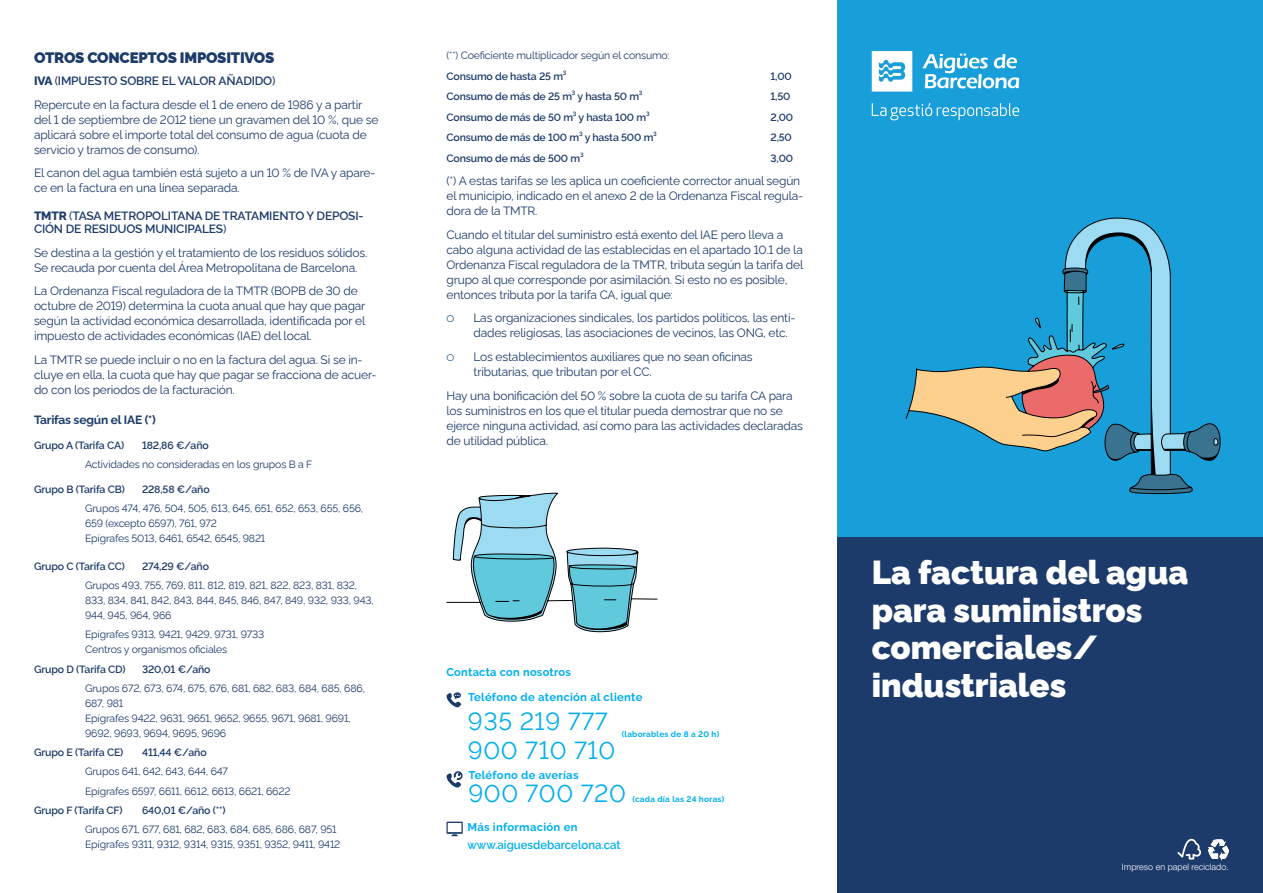
<style>
.page{position:relative;width:1263px;height:893px;background:#fff}
.page>*{position:absolute;margin:0;border:0;box-sizing:border-box;transform-origin:0 0}
.t1{font:900 33px/37.5px "Raleway AB";color:#fff}
.t2{font:24.6px/29.5px "Raleway AB";letter-spacing:.025em;color:#00aeef}
.t3{font:900 15px "Raleway AB";letter-spacing:-.015em;color:#1c3b6a}
.t4{font:12px/15px "Raleway AB";letter-spacing:-.015em;color:#1c3b6a}
.t5{font:600 12px/13.5px "Raleway AB";letter-spacing:-.015em;color:#1c3b6a}
.t6{font:600 12px "Raleway AB";color:#00aeef;scale:.95 1}
.t7{font:700 12px "Raleway AB";letter-spacing:-.015em;color:#1c3b6a}
.t8{font:700 11.25px "Raleway AB";letter-spacing:.025em;color:#00aeef}
.t9{font:10.5px/15px "Raleway AB";letter-spacing:-.015em;color:#1c3b6a}
.t10{font:600 10.5px "Raleway AB";letter-spacing:-.015em;color:#1c3b6a}
.t11{font:300 9px "Helvetica Neue LT Pro";color:#fff}
.t12{font:9px "Apex New";color:#01427c}
.t13{font:700 8.25px "Raleway AB";letter-spacing:.025em;color:#00aeef}
.t14{font:600 6.15px "Raleway AB";color:#1c3b6a}
.s1{font-weight:800}
.s2{font-weight:500}
.s3{font-weight:600}
</style>
<div class="page">
<div style="left:838px;top:0;width:425px;height:893px;background:#189ed9"></div>
<div style="left:838px;top:537px;width:425px;height:356px;background:#1c3b6a"></div>
<svg style="left:872px;top:51px;width:40px;height:41px"></svg>
<svg style="left:922px;top:54px;width:97px;height:34px"></svg>
<svg style="left:872px;top:103px;width:147px;height:17px"></svg>
<svg style="left:1177px;top:839px;width:24px;height:20px"></svg>
<svg style="left:1208px;top:839px;width:21px;height:21px"></svg>
<svg style="left:909px;top:217px;width:311px;height:277px"></svg>
<svg style="left:446px;top:492px;width:212px;height:140px"></svg>
<svg style="left:446px;top:822px;width:17px;height:14px"></svg>
<svg style="left:446px;top:771px;width:17px;height:16px"></svg>
<svg style="left:446px;top:692px;width:15px;height:15px"></svg>
<p class="t3" style="left:34px;top:46px;width:242px">OTROS CONCEPTOS IMPOSITIVOS</p>
<p class="t4" style="left:34px;top:68px;width:330px;line-height:23.5px"><span class="s1">IVA</span> <span class="s2">(</span><span class="s3">IMPUESTO SOBRE EL VALOR AÑADIDO</span><span class="s2">)<br></span>Repercute en la factura desde el 1 de enero de 1986 y a partir</p>
<p class="t4" style="left:34px;top:111px;width:346px">del 1 de septiembre de 2012 tiene un gravamen del 10 %, que se aplicará sobre el importe total del consumo de agua (cuota de servicio y tramos de consumo).</p>
<p class="t4" style="left:34px;top:164px;width:343px">El canon del agua también está sujeto a un 10 % de IVA y apare&shy;ce en la factura en una línea separada.</p>
<p class="t5" style="left:34px;top:207px;width:331px"><span class="s1">TMTR</span> <span class="s2">(</span>TASA METROPOLITANA DE TRATAMIENTO Y DEPOSI-<br>CIÓN DE RESIDUOS MUNICIPALES<span class="s2">)</span></p>
<p class="t4" style="left:34px;top:244px;width:335px">Se destina a la gestión y el tratamiento de los residuos sólidos.<br>Se recauda por cuenta del Área Metropolitana de Barcelona.</p>
<p class="t4" style="left:34px;top:282px;width:333px">La Ordenanza Fiscal reguladora de la TMTR (BOPB de 30 de octubre de 2019) determina la cuota anual que hay que pagar según la actividad económica desarrollada, identificada por el impuesto de actividades económicas (IAE) del local.</p>
<p class="t4" style="left:34px;top:351px;width:344px">La TMTR se puede incluir o no en la factura del agua. Si se in&shy;cluye en ella, la cuota que hay que pagar se fracciona de acuer&shy;do con los periodos de la facturación.</p>
<p class="t7" style="left:34px;top:411px;width:123px">Tarifas según el IAE (*)</p>
<p class="t10" style="left:34px;top:437px;width:92px">Grupo A (Tarifa CA)</p>
<p class="t10" style="left:142px;top:437px;width:68px">182,86 €/año</p>
<p class="t9" style="left:85px;top:456px;width:229px">Actividades no consideradas en los grupos B a F</p>
<p class="t10" style="left:34px;top:481px;width:92px">Grupo B (Tarifa CB)</p>
<p class="t10" style="left:142px;top:481px;width:69px">228,58 €/año</p>
<p class="t9" style="left:85px;top:500px;width:280px">Grupos 474, 476, 504, 505, 613, 645, 651, 652, 653, 655, 656,<br>659 (excepto 6597), 761, 972<br>Epígrafes 5013, 6461, 6542, 6545, 9821</p>
<p class="t10" style="left:34px;top:558px;width:92px">Grupo C (Tarifa CC)</p>
<p class="t10" style="left:142px;top:558px;width:68px">274,29 €/año</p>
<p class="t9" style="left:85px;top:577px;width:290px">Grupos 493, 755, 769, 811, 812, 819, 821, 822, 823, 831, 832,<br>833, 834, 841, 842, 843, 844, 845, 846, 847, 849, 932, 933, 943,<br>944, 945, 964, 966</p>
<p class="t9" style="left:85px;top:626px;width:181px">Epígrafes 9313, 9421, 9429, 9731, 9733<br>Centros y organismos oficiales</p>
<p class="t10" style="left:34px;top:661px;width:93px">Grupo D (Tarifa CD)</p>
<p class="t10" style="left:142px;top:661px;width:70px">320,01 €/año</p>
<p class="t9" style="left:85px;top:680px;width:281px">Grupos 672, 673, 674, 675, 676, 681, 682, 683, 684, 685, 686, 687, 981<br>Epígrafes 9422, 9631, 9651, 9652, 9655, 9671, 9681, 9691, 9692, 9693, 9694, 9695, 9696</p>
<p class="t10" style="left:34px;top:744px;width:91px">Grupo E (Tarifa CE)</p>
<p class="t10" style="left:142px;top:744px;width:66px">411,44 €/año</p>
<p class="t9" style="left:85px;top:761px;width:207px;line-height:19.2px">Grupos 641, 642, 643, 644, 647<br>Epígrafes 6597, 6611, 6612, 6613, 6621, 6622</p>
<p class="t10" style="left:34px;top:802px;width:90px">Grupo F (Tarifa CF)</p>
<p class="t10" style="left:142px;top:802px;width:85px">640,01 €/año (**)</p>
<p class="t9" style="left:85px;top:821px;width:257px">Grupos 671, 677, 681, 682, 683, 684, 685, 686, 687, 951<br>Epígrafes 9311, 9312, 9314, 9315, 9351, 9352, 9411, 9412</p>
<p class="t9" style="left:446px;top:47px;width:225px">(**) Coeficiente multiplicador según el consumo:</p>
<p class="t10" style="left:446px;top:68px;width:118px">Consumo de hasta 25 m</p>
<p class="t14" style="left:563px;top:68px;width:5px">3</p>
<p class="t10" style="left:770px;top:68px;width:23px">1,00</p>
<p class="t10" style="left:446px;top:89px;width:127px">Consumo de más de 25 m</p>
<p class="t14" style="left:572px;top:88px;width:5px">3</p>
<p class="t10" style="left:578px;top:89px;width:63px">y hasta 50 m</p>
<p class="t14" style="left:639px;top:88px;width:5px">3</p>
<p class="t10" style="left:770px;top:89px;width:21px">1,50</p>
<p class="t10" style="left:446px;top:109px;width:128px">Consumo de más de 50 m</p>
<p class="t14" style="left:573px;top:109px;width:5px">3</p>
<p class="t10" style="left:579px;top:109px;width:69px">y hasta 100 m</p>
<p class="t14" style="left:646px;top:109px;width:5px">3</p>
<p class="t10" style="left:770px;top:109px;width:24px">2,00</p>
<p class="t10" style="left:446px;top:130px;width:134px">Consumo de más de 100 m</p>
<p class="t14" style="left:579px;top:129px;width:5px">3</p>
<p class="t10" style="left:585px;top:130px;width:70px">y hasta 500 m</p>
<p class="t14" style="left:653px;top:129px;width:5px">3</p>
<p class="t10" style="left:770px;top:130px;width:23px">2,50</p>
<p class="t10" style="left:446px;top:150px;width:135px">Consumo de más de 500 m</p>
<p class="t14" style="left:580px;top:150px;width:5px">3</p>
<p class="t10" style="left:770px;top:150px;width:24px">3,00</p>
<p class="t4" style="left:446px;top:172px;width:358px">(*) A estas tarifas se les aplica un coeficiente corrector anual según el municipio, indicado en el anexo 2 de la Ordenanza Fiscal regula&shy;dora de la TMTR.</p>
<p class="t4" style="left:446px;top:226px;width:358px">Cuando el titular del suministro está exento del IAE pero lleva a cabo alguna actividad de las establecidas en el apartado 10.1 de la Ordenanza Fiscal reguladora de la TMTR, tributa según la tarifa del grupo al que corresponde por asimilación. Si esto no es posible, entonces tributa por la tarifa CA, igual que:</p>
<p class="t12" style="left:446px;top:313px;width:9px">Ѕ</p>
<p class="t4" style="left:473px;top:309px;width:324px">Las organizaciones sindicales, los partidos políticos, las enti&shy;dades religiosas, las asociaciones de vecinos, las ONG, etc.</p>
<p class="t12" style="left:446px;top:352px;width:9px">Ѕ</p>
<p class="t4" style="left:473px;top:348px;width:281px">Los establecimientos auxiliares que no sean oficinas tributarias, que tributan por el CC.</p>
<p class="t4" style="left:446px;top:386px;width:358px">Hay una bonificación del 50 % sobre la cuota de su tarifa CA para los suministros en los que el titular pueda demostrar que no se ejerce ninguna actividad, así como para las actividades declaradas de utilidad pública.</p>
<p class="t8" style="left:446px;top:663px;width:126px">Contacta con nosotros</p>
<p class="t8" style="left:468px;top:688px;width:176px">Teléfono de atención al cliente</p>
<h2 class="t2" style="left:468px;top:703px;width:149px">935 219 777<br>900 710 710</h2>
<p class="t13" style="left:622px;top:728px;width:99px">(laborables de 8 a 20 h)</p>
<p class="t8" style="left:469px;top:766px;width:112px">Teléfono de averías</p>
<h2 class="t2" style="left:468px;top:776px;width:159px">900 700 720</h2>
<p class="t13" style="left:632px;top:793px;width:93px">(cada día las 24 horas)</p>
<p class="t8" style="left:467px;top:818px;width:112px">Más información en</p>
<p class="t6" style="left:467px;top:835px;width:163px">www.aiguesdebarcelona.cat</p>
<h1 class="t1" style="left:872px;top:551px;width:318px">La factura del agua para suministros comerciales/ industriales</h1>
<p class="t11" style="left:1122px;top:861px;width:109px">Impreso en papel reciclado.</p>
</div>
